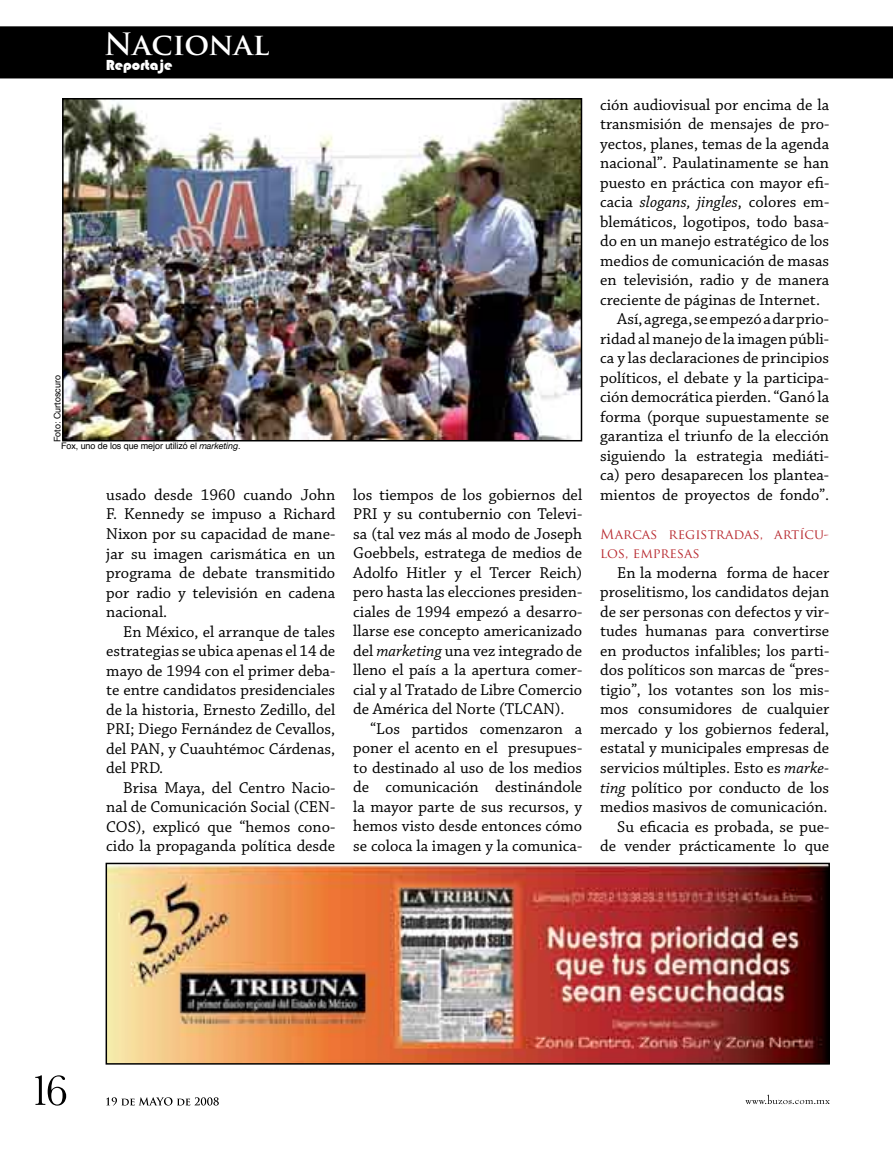
<style>
.page{position:relative;width:893px;height:1149px;background:#fff}
.page>*{position:absolute;margin:0;border:0;box-sizing:border-box;transform-origin:0 0}
.t1{font:700 30px "Trajan Pro";color:#fff}
.t2{font:16.5px/19.5px "Chaparral Pro";color:#000;text-align:justify}
.t3{font:15px "Bauhaus 93";color:#fff}
.t4{font:13.5px/19.5px "Trajan Pro";color:#b8292f}
.t5{font:9px "Helvetica";letter-spacing:-.01em;color:#000}
.s1{font-family:"Helvetica Neue";font-style:italic}
.s2{font-style:italic}
</style>
<div class="page">
<div style="left:0;top:26px;width:893px;height:52px;background:#000"></div>
<svg style="left:35px;top:1075px;width:31px;height:30px"></svg>
<svg style="left:745px;top:1094px;width:85px;height:10px"></svg>
<svg style="left:106px;top:1097px;width:113px;height:8px"></svg>
<img style="left:109px;top:865px;width:718px;height:196px">
<div style="left:106px;top:862px;width:724px;height:202px;border:2px solid #000"></div>
<img style="left:65px;top:101px;width:514px;height:337px">
<div style="left:62px;top:98px;width:520px;height:343px;border:2px solid #000"></div>
<h1 class="t1" style="left:104px;top:26px;width:167px">Nacional</h1>
<p class="t3" style="left:106px;top:57px;width:68px">Reportaje</p>
<p class="t5" style="left:50px;top:442px;width:69px;rotate:-90deg">Foto: Curtoscuro</p>
<p class="t5" style="left:61px;top:438px;width:181px">Fox, uno de los que mejor utilizó el <span class="s1">marketing</span>.</p>
<p class="t2" style="left:106px;top:485px;width:230px">usado desde 1960 cuando John F. Kennedy se impuso a Richard Nixon por su capacidad de mane&shy;jar su imagen carismática en un programa de debate transmitido por radio y televisión en cadena nacional.</p>
<p class="t2" style="left:106px;top:622px;width:230px;text-indent:17px">En México, el arranque de tales estrategias se ubica apenas el 14 de mayo de 1994 con el primer deba&shy;te entre candidatos presidenciales de la historia, Ernesto Zedillo, del PRI; Diego Fernández de Cevallos, del PAN, y Cuauhtémoc Cárdenas, del PRD.</p>
<p class="t2" style="left:106px;top:778px;width:230px;text-indent:17px">Brisa Maya, del Centro Nacio&shy;nal de Comunicación Social (CEN-COS), explicó que “hemos cono&shy;cido la propaganda política desde</p>
<p class="t2" style="left:353px;top:485px;width:230px">los tiempos de los gobiernos del PRI y su contubernio con Televi&shy;sa (tal vez más al modo de Joseph Goebbels, estratega de medios de Adolfo Hitler y el Tercer Reich) pero hasta las elecciones presiden&shy;ciales de 1994 empezó a desarro&shy;llarse ese concepto americanizado del <span class="s2">marketing</span> una vez integrado de lleno el país a la apertura comer&shy;cial y al Tratado de Libre Comercio de América del Norte (TLCAN).</p>
<p class="t2" style="left:353px;top:719px;width:230px;text-indent:17px">“Los partidos comenzaron a poner el acento en el presupues&shy;to destinado al uso de los medios de comunicación destinándole la mayor parte de sus recursos, y hemos visto desde entonces cómo se coloca la imagen y la comunica-</p>
<p class="t2" style="left:600px;top:95px;width:230px">ción audiovisual por encima de la</p>
<p class="t2" style="left:600px;top:115px;width:230px">transmisión de mensajes de pro-</p>
<p class="t2" style="left:600px;top:134px;width:230px">yectos, planes, temas de la agenda</p>
<p class="t2" style="left:600px;top:154px;width:230px">nacional”. Paulatinamente se han</p>
<p class="t2" style="left:600px;top:173px;width:230px">puesto en práctica con mayor efi-</p>
<p class="t2" style="left:600px;top:193px;width:230px">cacia <span class="s2">slogans, jingles</span>, colores em-</p>
<p class="t2" style="left:600px;top:212px;width:230px">blemáticos, logotipos, todo basa-</p>
<p class="t2" style="left:600px;top:232px;width:230px">do en un manejo estratégico de los</p>
<p class="t2" style="left:600px;top:251px;width:230px">medios de comunicación de masas</p>
<p class="t2" style="left:600px;top:271px;width:230px">en televisión, radio y de manera</p>
<p class="t2" style="left:600px;top:290px;width:221px">creciente de páginas de Internet.</p>
<p class="t2" style="left:617px;top:310px;width:213px">Así, agrega, se empezó a dar prio-</p>
<p class="t2" style="left:600px;top:329px;width:230px">ridad al manejo de la imagen públi-</p>
<p class="t2" style="left:600px;top:349px;width:230px">ca y las declaraciones de principios</p>
<p class="t2" style="left:600px;top:368px;width:230px">políticos, el debate y la participa-</p>
<p class="t2" style="left:600px;top:388px;width:230px">ción democrática pierden. “Ganó la</p>
<p class="t2" style="left:600px;top:407px;width:230px">forma (porque supuestamente se</p>
<p class="t2" style="left:600px;top:427px;width:230px">garantiza el triunfo de la elección</p>
<p class="t2" style="left:600px;top:446px;width:230px">siguiendo la estrategia mediáti-</p>
<p class="t2" style="left:600px;top:466px;width:230px">ca) pero desaparecen los plantea-</p>
<p class="t2" style="left:600px;top:485px;width:230px">mientos de proyectos de fondo”.</p>
<p class="t4" style="left:600px;top:524px;width:230px">Marcas registradas, artícu&shy;los, empresas</p>
<p class="t2" style="left:600px;top:563px;width:230px;text-align:right">En la moderna forma de hacer proselitismo, los candidatos dejan de ser personas con defectos y vir&shy;tudes humanas para convertirse en productos infalibles; los parti&shy;dos políticos son marcas de “pres&shy;tigio”, los votantes son los mis&shy;mos consumidores de cualquier mercado y los gobiernos federal, estatal y municipales empresas de servicios múltiples. Esto es <span class="s2">marke&shy;ting</span> político por conducto de los medios masivos de comunicación.<br>Su eficacia es probada, se pue&shy;de vender prácticamente lo que</p>
</div>
